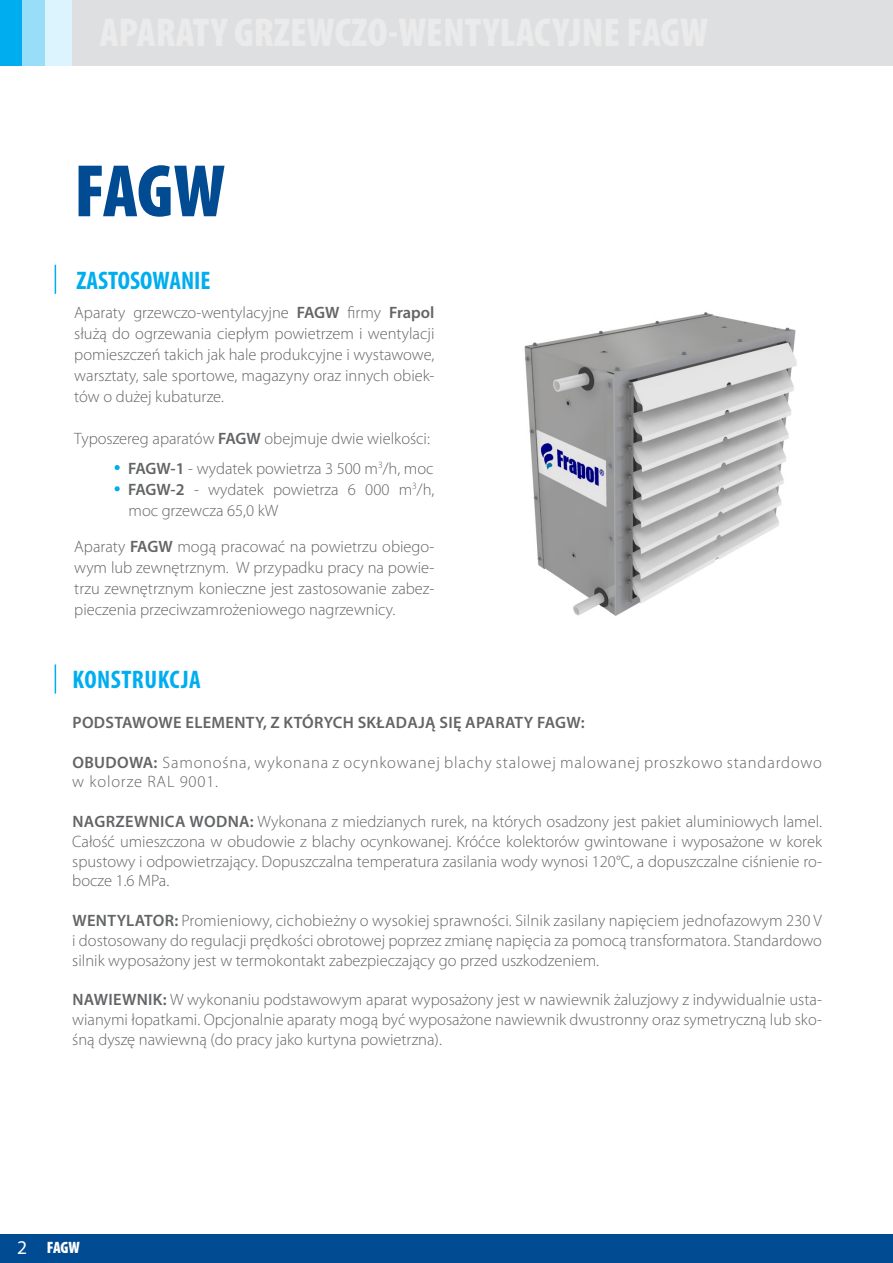
<style>
.page{position:relative;width:893px;height:1263px;background:#fff}
.page>*{position:absolute;margin:0;border:0;box-sizing:border-box;transform-origin:0 0}
.t1{font:900 condensed 75px "Myriad Pro";color:#004b91}
.t2{font:700 condensed 25.5px "Myriad Pro";letter-spacing:.02em;color:#00aeef}
.t3{font:300 16.5px/21px "Myriad Pro";color:#636466;text-align:justify}
.t4{font:300 16.5px/19.8px "Myriad Pro";letter-spacing:.05em;color:#636466}
.t5{font:600 16.5px "Myriad Pro";letter-spacing:.02em;color:#636466}
.t6{font:900 condensed 16.5px "Myriad Pro";color:#fff}
.s1{font-weight:600}
.s2{font-weight:400;font-stretch:normal;font-size:19.5px}
</style>
<div class="page">
<div style="left:0;top:1234px;width:893px;height:29px;background:#004b91"></div>
<svg style="left:55px;top:265px;width:1px;height:29px"></svg>
<hr style="left:55px;top:664px;width:1px;height:30px;background:#00aeef">
<svg style="left:115px;top:465px;width:5px;height:5px"></svg>
<svg style="left:115px;top:486px;width:5px;height:5px"></svg>
<img style="left:524px;top:312px;width:273px;height:304px">
<div style="left:0;top:0;width:893px;height:66px;background:#dedfe0"></div>
<div style="left:45px;top:0;width:27px;height:66px;background:#dbf4fd"></div>
<div style="left:21px;top:0;width:24px;height:66px;background:#99def9"></div>
<div style="left:0;top:0;width:21px;height:66px;background:#00aeef"></div>
<h1 class="t1" style="left:74px;top:149px;width:152px">FAGW</h1>
<h2 class="t2" style="left:76px;top:265px;width:22px">ZASTOSO</h2>
<h2 class="t2" style="left:153px;top:265px;width:60px">WANIE</h2>
<p class="t3" style="left:74px;top:302px;width:362px">Aparaty grzewczo-wentylacyjne <span class="s1">FAGW</span> firmy <span class="s1">FRAPOL </span>służą do ogrzewania ciepłym powietrzem i wentylacji pomieszczeń takich jak hale produkcyjne i wystawowe, warsztaty, sale sportowe, magazyny oraz innych obiek&shy;tów o dużej kubaturze.</p>
<p class="t3" style="left:74px;top:423px;width:361px;line-height:30px;text-align:right">Typoszereg aparatów <span class="s1">FAGW</span> obejmuje dwie wielkości:<br><span class="s1">FAGW-1</span> - wydatek powietrza 3 500 m<sup>3</sup>/h, moc</p>
<p class="t3" style="left:128px;top:479px;width:308px"><span class="s1">FAGW-2</span> - wydatek powietrza 6 000 m<sup>3</sup>/h, moc grzewcza 65,0 kW</p>
<p class="t3" style="left:74px;top:536px;width:362px">Aparaty <span class="s1">FAGW</span> mogą pracować na powietrzu obiego&shy;wym lub zewnętrznym. W przypadku pracy na powie&shy;trzu zewnętrznym konieczne jest zastosowanie zabez&shy;pieczenia przeciwzamrożeniowego nagrzewnicy.</p>
<h2 class="t2" style="left:73px;top:663px;width:130px">KONSTRUKCJA</h2>
<p class="t5" style="left:72px;top:712px;width:514px">PODSTAWOWE ELEMENTY, Z KTÓRYCH SKŁADAJĄ SIĘ APARATY FAGW:</p>
<p class="t4" style="left:72px;top:752px;width:751px"><span class="s1">OBUDOWA:</span> Samonośna, wykonana z ocynkowanej blachy stalowej malowanej proszkowo standardowo w kolorze RAL 9001.</p>
<p class="t3" style="left:72px;top:811px;width:751px;line-height:19.8px"><span class="s1">NAGRZEWNICA WODNA:</span> Wykonana z miedzianych rurek, na których osadzony jest pakiet aluminiowych lamel.<br>Całość umieszczona w obudowie z blachy ocynkowanej. Króćce kolektorów gwintowane i wyposażone w korek spustowy i odpowietrzający. Dopuszczalna temperatura zasilania wody wynosi 120°C, a dopuszczalne ciśnienie ro&shy;bocze 1.6 MPa.</p>
<p class="t3" style="left:72px;top:910px;width:751px;line-height:19.8px"><span class="s1">WENTYLATOR:</span> Promieniowy, cichobieżny o wysokiej sprawności. Silnik zasilany napięciem jednofazowym 230 V i dostosowany do regulacji prędkości obrotowej poprzez zmianę napięcia za pomocą transformatora. Standardowo silnik wyposażony jest w termokontakt zabezpieczający go przed uszkodzeniem.</p>
<p class="t3" style="left:72px;top:990px;width:751px;line-height:19.8px"><span class="s1">NAWIEWNIK:</span> W wykonaniu podstawowym aparat wyposażony jest w nawiewnik żaluzjowy z indywidualnie usta&shy;wianymi łopatkami. Opcjonalnie aparaty mogą być wyposażone nawiewnik dwustronny oraz symetryczną lub sko&shy;śną dyszę nawiewną (do pracy jako kurtyna powietrzna).</p>
<p class="t6" style="left:17px;top:1238px;width:64px"><span class="s2">2</span> FAGW</p>
</div>
